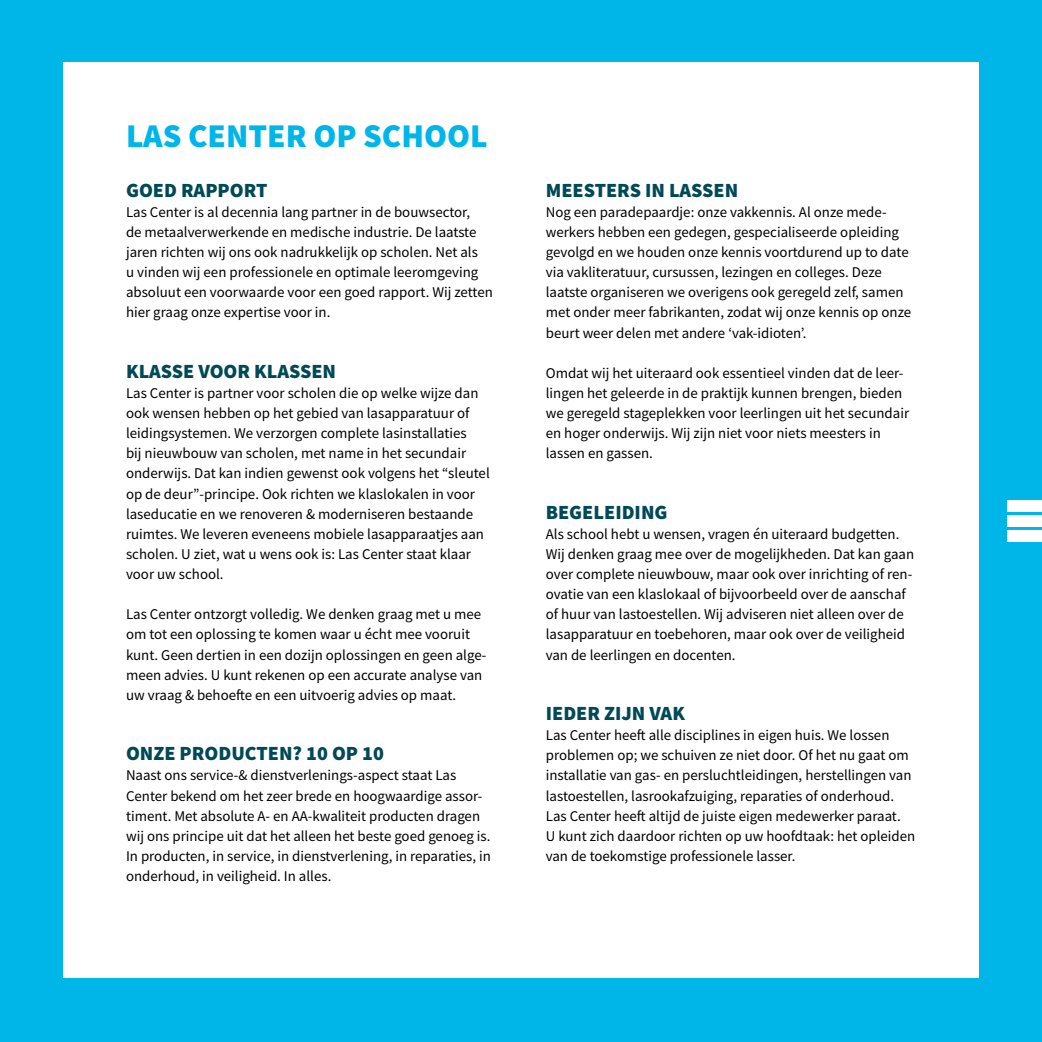
<style>
.page{position:relative;width:1042px;height:1042px;background:#00b6e8}
.page>*{position:absolute;margin:0;border:0;box-sizing:border-box;transform-origin:0 0}
.t1{font:900 33.25px "Source Sans Pro";color:#00b6e8}
.t2{font:900 20.12px "Source Sans Pro";color:#004956}
.t3{font:14.88px/20.1px "Source Sans Pro";color:#000}
</style>
<div class="page">
<div style="left:1007px;top:500px;width:35px;height:12px;background:#fff"></div>
<div style="left:1007px;top:515px;width:35px;height:12px;background:#fff"></div>
<div style="left:1007px;top:529px;width:35px;height:12px;background:#fff"></div>
<div style="left:63px;top:62px;width:916px;height:916px;background:#fff"></div>
<h1 class="t1" style="left:126px;top:113px;width:363px">LAS CENTER OP SCHOOL</h1>
<h2 class="t2" style="left:126px;top:176px;width:143px">GOED RAPPORT</h2>
<p class="t3" style="left:126px;top:202px;width:368px">Las Center is al decennia lang partner in de bouwsector,<br>de metaalverwerkende en medische industrie. De laatste jaren richten wij ons ook nadrukkelijk op scholen. Net als<br>u vinden wij een professionele en optimale leeromgeving absoluut een voorwaarde voor een goed rapport. Wij zetten hier graag onze expertise voor in.</p>
<h2 class="t2" style="left:126px;top:357px;width:212px">KLASSE VOOR KLASSEN</h2>
<p class="t3" style="left:126px;top:383px;width:365px">Las Center is partner voor scholen die op welke wijze dan ook wensen hebben op het gebied van lasapparatuur of leidingsystemen. We verzorgen complete lasinstallaties<br>bij nieuwbouw van scholen, met name in het secundair onderwijs. Dat kan indien gewenst ook volgens het “sleutel op de deur”-principe. Ook richten we klaslokalen in voor laseducatie en we renoveren &amp; moderniseren bestaande ruimtes. We leveren eveneens mobiele lasapparaatjes aan scholen. U ziet, wat u wens ook is: Las Center staat klaar voor uw school.</p>
<p class="t3" style="left:126px;top:604px;width:362px">Las Center ontzorgt volledig. We denken graag met u mee om tot een oplossing te komen waar u écht mee vooruit kunt. Geen dertien in een dozijn oplossingen en geen alge&shy;meen advies. U kunt rekenen op een accurate analyse van uw vraag &amp; behoefte en een uitvoerig advies op maat.</p>
<h2 class="t2" style="left:126px;top:739px;width:259px">ONZE PRODUCTEN? 10 OP 10</h2>
<p class="t3" style="left:126px;top:765px;width:366px">Naast ons service-&amp; dienstverlenings-aspect staat Las Center bekend om het zeer brede en hoogwaardige assor&shy;timent. Met absolute A- en AA-kwaliteit producten dragen wij ons principe uit dat het alleen het beste goed genoeg is.<br>In producten, in service, in dienstverlening, in reparaties, in onderhoud, in veiligheid. In alles.</p>
<h2 class="t2" style="left:546px;top:176px;width:194px">MEESTERS IN LASSEN</h2>
<p class="t3" style="left:546px;top:202px;width:367px">Nog een paradepaardje: onze vakkennis. Al onze mede&shy;werkers hebben een gedegen, gespecialiseerde opleiding gevolgd en we houden onze kennis voortdurend up to date via vakliteratuur, cursussen, lezingen en colleges. Deze laatste organiseren we overigens ook geregeld zelf, samen met onder meer fabrikanten, zodat wij onze kennis op onze beurt weer delen met andere ‘vak-idioten’.</p>
<p class="t3" style="left:546px;top:363px;width:365px">Omdat wij het uiteraard ook essentieel vinden dat de leer&shy;lingen het geleerde in de praktijk kunnen brengen, bieden we geregeld stageplekken voor leerlingen uit het secundair en hoger onderwijs. Wij zijn niet voor niets meesters in lassen en gassen.</p>
<h2 class="t2" style="left:546px;top:498px;width:123px">BEGELEIDING</h2>
<p class="t3" style="left:546px;top:524px;width:370px">Als school hebt u wensen, vragen én uiteraard budgetten.<br>Wij denken graag mee over de mogelijkheden. Dat kan gaan over complete nieuwbouw, maar ook over inrichting of ren&shy;ovatie van een klaslokaal of bijvoorbeeld over de aanschaf of huur van lastoestellen. Wij adviseren niet alleen over de lasapparatuur en toebehoren, maar ook over de veiligheid van de leerlingen en docenten.</p>
<h2 class="t2" style="left:546px;top:699px;width:141px">IEDER ZIJN VAK</h2>
<p class="t3" style="left:546px;top:725px;width:371px">Las Center heeft alle disciplines in eigen huis. We lossen problemen op; we schuiven ze niet door. Of het nu gaat om installatie van gas- en persluchtleidingen, herstellingen van lastoestellen, lasrookafzuiging, reparaties of onderhoud.<br>Las Center heeft altijd de juiste eigen medewerker paraat.<br>U kunt zich daardoor richten op uw hoofdtaak: het opleiden van de toekomstige professionele lasser.</p>
</div>
